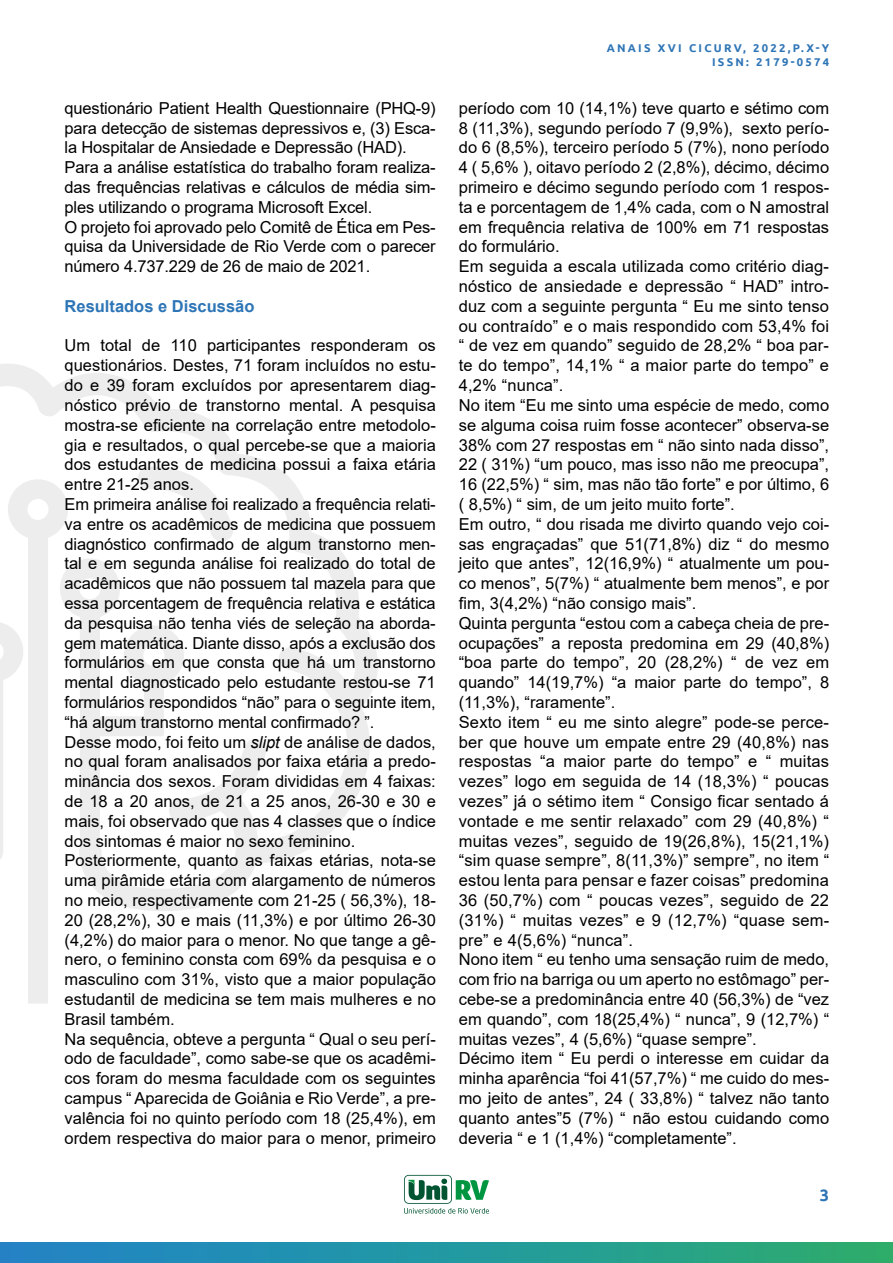
<style>
.page{position:relative;width:893px;height:1263px;background:#fff}
.page>*{position:absolute;margin:0;border:0;box-sizing:border-box;transform-origin:0 0}
.t1{font:16.5px/19.8px "Arial";color:#000}
.t2{font:700 16.5px "Arial";color:#2d75b6}
.t3{font:700 16.5px "Ubuntu";color:#2e75b6}
.t4{font:700 11.25px/13.5px "Ubuntu";letter-spacing:.2em;color:#2e75b6;text-align:right}
.s1{font-style:italic}
</style>
<div class="page">
<div style="left:28px;top:911px;width:20px;height:92px;background:#ededed"></div>
<svg style="left:0;top:364px;width:378px;height:547px"></svg>
<svg style="left:138px;top:464px;width:95px;height:78px"></svg>
<div style="left:0;top:1242px;width:893px;height:21px;background:linear-gradient(to right,#1f83cd,#2bad70)"></div>
<svg style="left:404px;top:1175px;width:85px;height:38px"></svg>
<p class="t1" style="left:65px;top:98px;width:373px">questionário Patient Health Questionnaire (PHQ-9) para detecção de sistemas depressivos e, (3) Esca&shy;la Hospitalar de Ansiedade e Depressão (HAD).<br>Para a análise estatística do trabalho foram realiza&shy;das frequências relativas e cálculos de média sim&shy;ples utilizando o programa Microsoft Excel.<br>O projeto foi aprovado pelo Comitê de Ética em Pes&shy;quisa da Universidade de Rio Verde com o parecer número 4.737.229 de 26 de maio de 2021.</p>
<p class="t2" style="left:65px;top:294px;width:191px">Resultados e Discussão</p>
<p class="t1" style="left:65px;top:336px;width:373px">Um total de 110 participantes responderam os questionários. Destes, 71 foram incluídos no estu&shy;do e 39 foram excluídos por apresentarem diag&shy;nóstico prévio de transtorno mental. A pesquisa mostra-se eficiente na correlação entre metodolo&shy;gia e resultados, o qual percebe-se que a maioria dos estudantes de medicina possui a faixa etária entre 21-25 anos.<br>Em primeira análise foi realizado a frequência relati&shy;va entre os acadêmicos de medicina que possuem diagnóstico confirmado de algum transtorno men&shy;tal e em segunda análise foi realizado do total de acadêmicos que não possuem tal mazela para que essa porcentagem de frequência relativa e estática da pesquisa não tenha viés de seleção na aborda&shy;gem matemática. Diante disso, após a exclusão dos formulários em que consta que há um transtorno mental diagnosticado pelo estudante restou-se 71 formulários respondidos “não” para o seguinte item, “há algum transtorno mental confirmado? ”.<br>Desse modo, foi feito um <span class="s1">slipt</span> de análise de dados, no qual foram analisados por faixa etária a predo&shy;minância dos sexos. Foram divididas em 4 faixas: de 18 a 20 anos, de 21 a 25 anos, 26-30 e 30 e mais, foi observado que nas 4 classes que o índice dos sintomas é maior no sexo feminino.<br>Posteriormente, quanto as faixas etárias, nota-se uma pirâmide etária com alargamento de números no meio, respectivamente com 21-25 ( 56,3%), 18- 20 (28,2%), 30 e mais (11,3%) e por último 26-30 (4,2%) do maior para o menor. No que tange a gê&shy;nero, o feminino consta com 69% da pesquisa e o masculino com 31%, visto que a maior população estudantil de medicina se tem mais mulheres e no Brasil também.<br>Na sequência, obteve a pergunta “ Qual o seu perí&shy;odo de faculdade”, como sabe-se que os acadêmi&shy;cos foram do mesma faculdade com os seguintes campus “ Aparecida de Goiânia e Rio Verde”, a pre&shy;valência foi no quinto período com 18 (25,4%), em ordem respectiva do maior para o menor, primeiro</p>
<p class="t4" style="left:607px;top:41px;width:224px">ANAIS XVI CICURV, 2022,P.X-Y<br>ISSN: 2179-0574</p>
<p class="t1" style="left:459px;top:98px;width:372px">período com 10 (14,1%) teve quarto e sétimo com 8 (11,3%), segundo período 7 (9,9%), sexto perío&shy;do 6 (8,5%), terceiro período 5 (7%), nono período 4 ( 5,6% ), oitavo período 2 (2,8%), décimo, décimo primeiro e décimo segundo período com 1 respos&shy;ta e porcentagem de 1,4% cada, com o N amostral em frequência relativa de 100% em 71 respostas do formulário.<br>Em seguida a escala utilizada como critério diag&shy;nóstico de ansiedade e depressão “ HAD” intro&shy;duz com a seguinte pergunta “ Eu me sinto tenso ou contraído” e o mais respondido com 53,4% foi “ de vez em quando” seguido de 28,2% “ boa par&shy;te do tempo”, 14,1% “ a maior parte do tempo” e 4,2% “nunca”.<br>No item “Eu me sinto uma espécie de medo, como se alguma coisa ruim fosse acontecer” observa-se 38% com 27 respostas em “ não sinto nada disso”, 22 ( 31%) “um pouco, mas isso não me preocupa”, 16 (22,5%) “ sim, mas não tão forte” e por último, 6 ( 8,5%) “ sim, de um jeito muito forte”.<br>Em outro, “ dou risada me divirto quando vejo coi&shy;sas engraçadas” que 51(71,8%) diz “ do mesmo jeito que antes”, 12(16,9%) “ atualmente um pou&shy;co menos”, 5(7%) “ atualmente bem menos”, e por fim, 3(4,2%) “não consigo mais”.<br>Quinta pergunta “estou com a cabeça cheia de pre&shy;ocupações” a reposta predomina em 29 (40,8%) “boa parte do tempo”, 20 (28,2%) “ de vez em quando” 14(19,7%) “a maior parte do tempo”, 8 (11,3%), “raramente”.<br>Sexto item “ eu me sinto alegre” pode-se perce&shy;ber que houve um empate entre 29 (40,8%) nas respostas “a maior parte do tempo” e “ muitas vezes” logo em seguida de 14 (18,3%) “ poucas vezes” já o sétimo item “ Consigo ficar sentado á vontade e me sentir relaxado” com 29 (40,8%) “ muitas vezes”, seguido de 19(26,8%), 15(21,1%) “sim quase sempre”, 8(11,3%)” sempre”, no item “ estou lenta para pensar e fazer coisas” predomina 36 (50,7%) com “ poucas vezes”, seguido de 22 (31%) “ muitas vezes” e 9 (12,7%) “quase sem&shy;pre” e 4(5,6%) “nunca”.<br>Nono item “ eu tenho uma sensação ruim de medo, com frio na barriga ou um aperto no estômago” per&shy;cebe-se a predominância entre 40 (56,3%) de “vez em quando”, com 18(25,4%) “ nunca”, 9 (12,7%) “ muitas vezes”, 4 (5,6%) “quase sempre”.<br>Décimo item “ Eu perdi o interesse em cuidar da minha aparência “foi 41(57,7%) “ me cuido do mes&shy;mo jeito de antes”, 24 ( 33,8%) “ talvez não tanto quanto antes”5 (7%) “ não estou cuidando como deveria “ e 1 (1,4%) “completamente”.</p>
<p class="t3" style="left:820px;top:1185px;width:11px">3</p>
</div>
